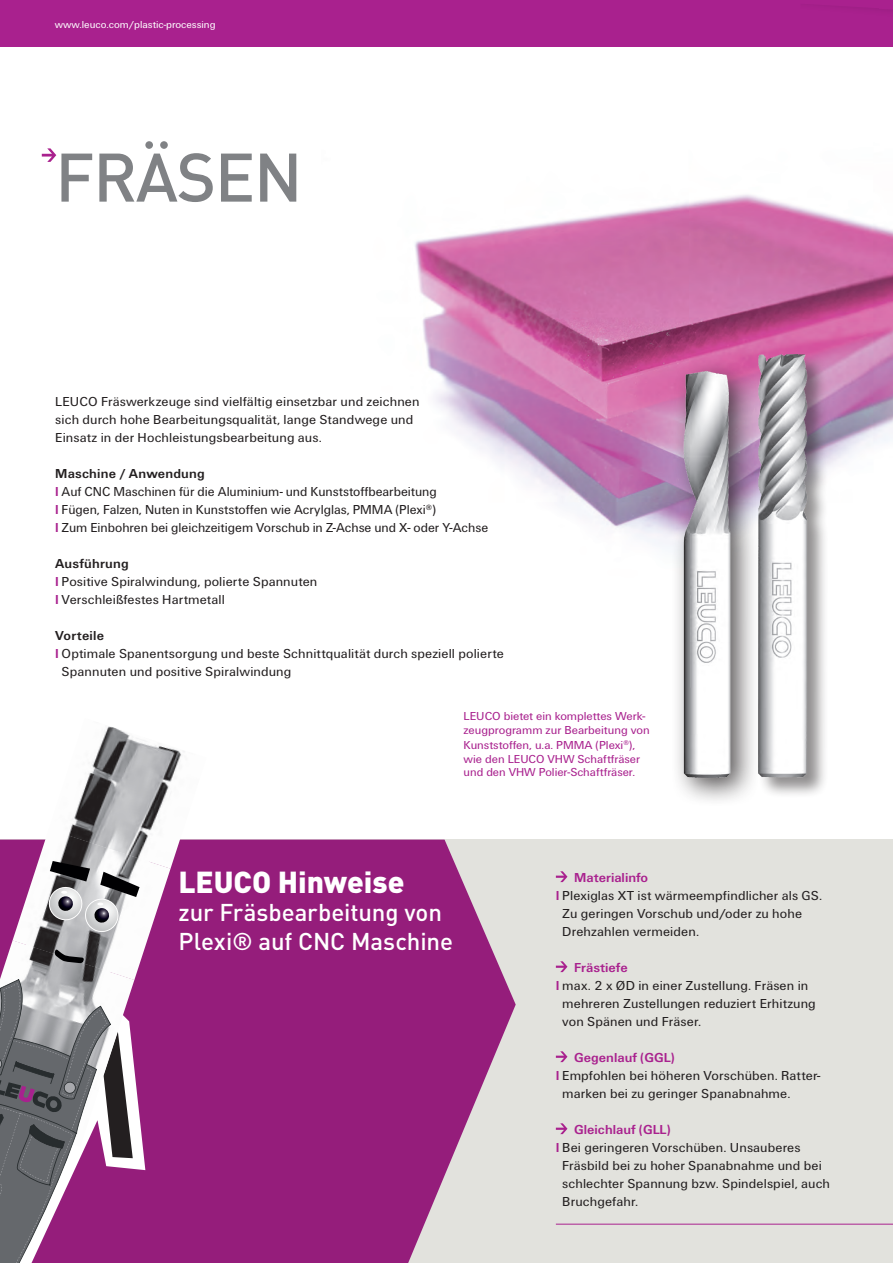
<style>
.page{position:relative;width:893px;height:1263px;background:#fff}
.page>*{position:absolute;margin:0;border:0;box-sizing:border-box;transform-origin:0 0}
.t1{font:500 67.5px "DIN Pro";letter-spacing:-.025em;color:#808285}
.t2{font:900 30px "DIN Pro";letter-spacing:-.005em;color:#fff}
.t3{font:500 24px/28.8px "DIN Pro";letter-spacing:-.005em;color:#fff}
.t4{font:13.5px/18px "LEUCO UN";letter-spacing:.01em;color:#231f20}
.t5{font:700 13.5px "LEUCO UN";color:#a9218e}
.t6{font:700 13.5px "LEUCO UN";letter-spacing:.015em;color:#231f20}
.t7{font:12px/14.2px "LEUCO UN";color:#a9218e}
.t8{font:10.5px "LEUCO UN";color:#fff}
.s1{font-weight:700}
.s2{font-weight:700;color:#a9218e}
</style>
<div class="page">
<div style="left:0;top:839px;width:893px;height:424px;background:#e2e2dd"></div>
<img style="left:415px;top:194px;width:478px;height:350px">
<svg style="left:42px;top:148px;width:14px;height:14px"></svg>
<div style="left:0;top:0;width:893px;height:46px;background:#a9218e"></div>
<svg style="left:191px;top:839px;width:325px;height:424px;background:#a03989"></svg>
<div style="left:0;top:839px;width:191px;height:424px;background:#951d7b"></div>
<img style="left:70px;top:726px;width:137px;height:143px">
<img style="left:13px;top:829px;width:158px;height:151px">
<img style="left:0;top:940px;width:134px;height:151px">
<svg style="left:47px;top:861px;width:93px;height:73px;background:#a1a1a3"></svg>
<svg style="left:54px;top:949px;width:30px;height:14px"></svg>
<svg style="left:0;top:979px;width:133px;height:284px;background:#8d728a"></svg>
<hr style="left:556px;top:1224px;width:337px;height:1px;background:#a9218e">
<img style="left:667px;top:367px;width:87px;height:434px">
<img style="left:754px;top:247px;width:82px;height:548px">
<svg style="left:556px;top:871px;width:11px;height:11px"></svg>
<svg style="left:556px;top:961px;width:11px;height:11px"></svg>
<svg style="left:556px;top:1051px;width:11px;height:11px"></svg>
<svg style="left:556px;top:1123px;width:11px;height:11px"></svg>
<p class="t8" style="left:55px;top:19px;width:162px">www.leuco.com/plastic-processing</p>
<h1 class="t1" style="left:55px;top:131px;width:249px">FRÄSEN</h1>
<p class="t4" style="left:55px;top:393px;width:366px">LEUCO Fräswerkzeuge sind vielfältig einsetzbar und zeichnen sich durch hohe Bearbeitungsqualität, lange Standwege und<br>Einsatz in der Hochleistungsbearbeitung aus.</p>
<p class="t4" style="left:55px;top:465px;width:434px"><span class="s1">Maschine / Anwendung<br></span><span class="s2">I</span> Auf CNC Maschinen für die Aluminium- und Kunststoffbearbeitung<br><span class="s2">I</span> Fügen, Falzen, Nuten in Kunststoffen wie Acrylglas, PMMA (Plexi<sup>®</sup>)<br><span class="s2">I</span> Zum Einbohren bei gleichzeitigem Vorschub in Z-Achse und X- oder Y-Achse</p>
<p class="t4" style="left:55px;top:555px;width:264px"><span class="s1">Ausführung<br></span><span class="s2">I</span> Positive Spiralwindung, polierte Spannuten<br><span class="s2">I</span> Verschleißfestes Hartmetall</p>
<p class="t6" style="left:55px;top:628px;width:50px">Vorteile</p>
<p class="t4" style="left:55px;top:645px;width:450px"><span class="s2">I</span> Optimale Spanentsorgung und beste Schnittqualität durch speziell polierte</p>
<p class="t4" style="left:62px;top:663px;width:231px">Spannuten und positive Spiralwindung</p>
<p class="t7" style="left:464px;top:709px;width:188px">LEUCO bietet ein komplettes Werk&shy;zeugprogramm zur Bearbeitung von Kunststoffen, u.a. PMMA (Plexi<sup>®</sup>), wie den LEUCO VHW Schaftfräser und den VHW Polier-Schaftfräser.</p>
<h2 class="t2" style="left:179px;top:861px;width:227px">LEUCO Hinweise</h2>
<h3 class="t3" style="left:179px;top:897px;width:276px">zur Fräsbearbeitung von<br>Plexi® auf CNC Maschine</h3>
<p class="t5" style="left:574px;top:870px;width:76px">Materialinfo</p>
<p class="t4" style="left:556px;top:887px;width:268px"><span class="s2">I</span> Plexiglas XT ist wärmeempfindlicher als GS.</p>
<p class="t4" style="left:562px;top:905px;width:241px">Zu geringen Vorschub und/oder zu hohe</p>
<p class="t4" style="left:562px;top:923px;width:138px">Drehzahlen vermeiden.</p>
<p class="t5" style="left:574px;top:960px;width:55px">Frästiefe</p>
<p class="t4" style="left:556px;top:977px;width:254px"><span class="s2">I</span> max. 2 x ØD in einer Zustellung. Fräsen in</p>
<p class="t4" style="left:562px;top:995px;width:255px">mehreren Zustellungen reduziert Erhitzung</p>
<p class="t4" style="left:562px;top:1013px;width:140px">von Spänen und Fräser.</p>
<p class="t5" style="left:574px;top:1050px;width:102px">Gegenlauf (GGL)</p>
<p class="t4" style="left:556px;top:1067px;width:266px"><span class="s2">I</span> Empfohlen bei höheren Vorschüben. Ratter-</p>
<p class="t4" style="left:562px;top:1085px;width:230px">marken bei zu geringer Spanabnahme.</p>
<p class="t5" style="left:574px;top:1122px;width:98px">Gleichlauf (GLL)</p>
<p class="t4" style="left:556px;top:1139px;width:246px"><span class="s2">I</span> Bei geringeren Vorschüben. Unsauberes</p>
<p class="t4" style="left:562px;top:1157px;width:261px">Fräsbild bei zu hoher Spanabnahme und bei</p>
<p class="t4" style="left:562px;top:1175px;width:269px">schlechter Spannung bzw. Spindelspiel, auch</p>
<p class="t4" style="left:562px;top:1193px;width:77px">Bruchgefahr.</p>
</div>
